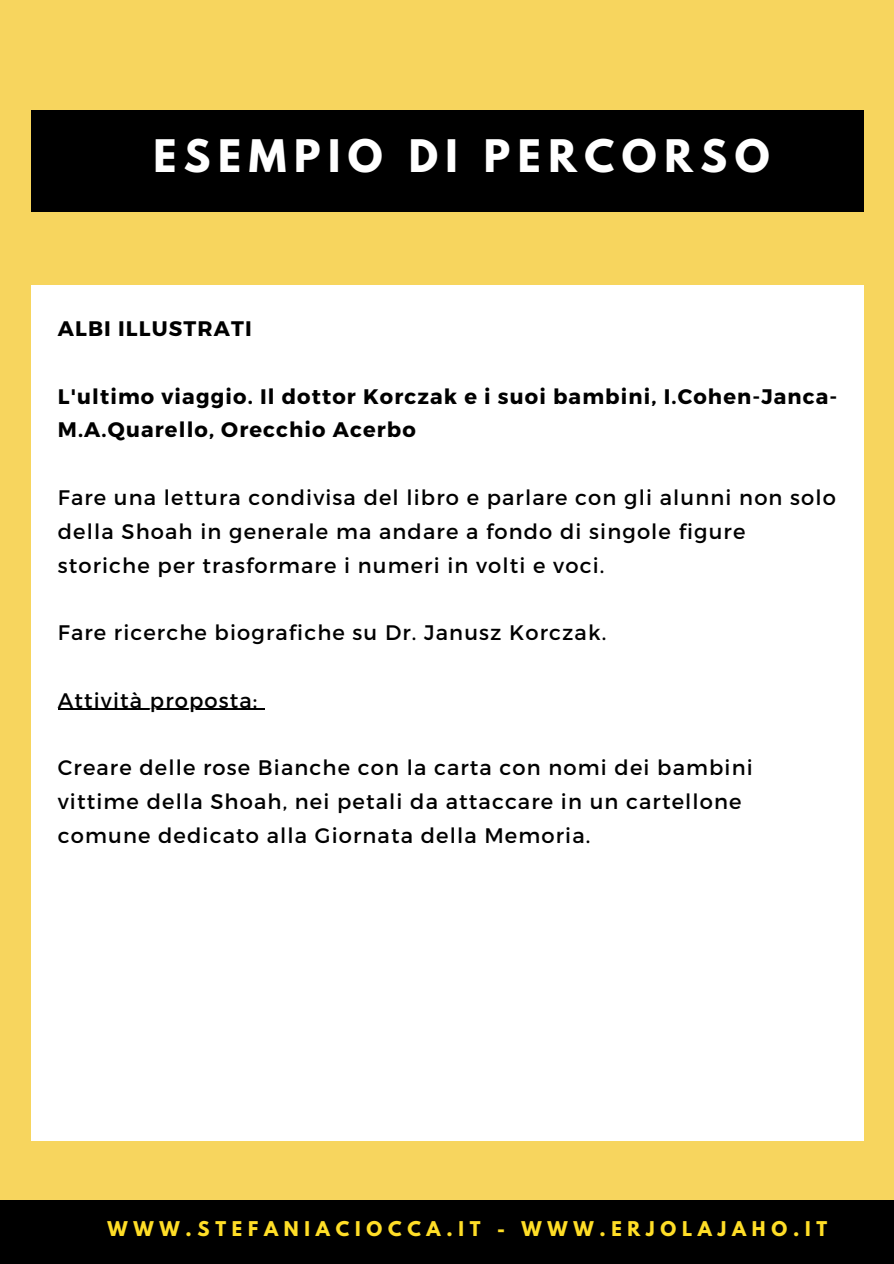
<style>
.page{position:relative;width:894px;height:1264px;background:#fff}
.page>*{position:absolute;margin:0;border:0;box-sizing:border-box;transform-origin:0 0}
.t1{font:700 39.75px "League Spartan";letter-spacing:.19em;color:#fff}
.t2{font:21px/33.8px "Montserrat";letter-spacing:.055em;color:#000}
.t3{font:700 21px/33.8px "Montserrat";letter-spacing:.055em;color:#000}
.t4{font:700 18px "League Spartan";letter-spacing:.32em;color:#ffde27}
</style>
<div class="page">
<div style="left:0;top:0;width:893px;height:1263px;background:#f7d55e"></div>
<div style="left:31px;top:285px;width:832px;height:855px;background:#fff"></div>
<div style="left:31px;top:110px;width:832px;height:102px;background:#000"></div>
<hr style="left:58px;top:709px;width:200px;height:1px;background:#000">
<div style="left:0;top:1200px;width:893px;height:63px;background:#000"></div>
<h1 class="t1" style="left:153px;top:136px;width:617px">ESEMPIO DI PERCORSO</h1>
<p class="t3" style="left:58px;top:310px;width:195px">ALBI ILLUSTRATI</p>
<p class="t3" style="left:58px;top:378px;width:780px">L'ultimo viaggio. Il dottor Korczak e i suoi bambini, I.Cohen-Janca-<br>M.A.Quarello, Orecchio Acerbo</p>
<p class="t2" style="left:58px;top:479px;width:779px">Fare una lettura condivisa del libro e parlare con gli alunni non solo della Shoah in generale ma andare a fondo di singole figure storiche per trasformare i numeri in volti e voci.</p>
<p class="t2" style="left:58px;top:614px;width:549px">Fare ricerche biografiche su Dr. Janusz Korczak.</p>
<p class="t2" style="left:58px;top:682px;width:201px">Attività proposta:</p>
<p class="t2" style="left:58px;top:750px;width:696px">Creare delle rose Bianche con la carta con nomi dei bambini vittime della Shoah, nei petali da attaccare in un cartellone comune dedicato alla Giornata della Memoria.</p>
<p class="t4" style="left:108px;top:1219px;width:720px">WWW.STEFANIACIOCCA.IT - WWW.ERJOLAJAHO.IT</p>
</div>
